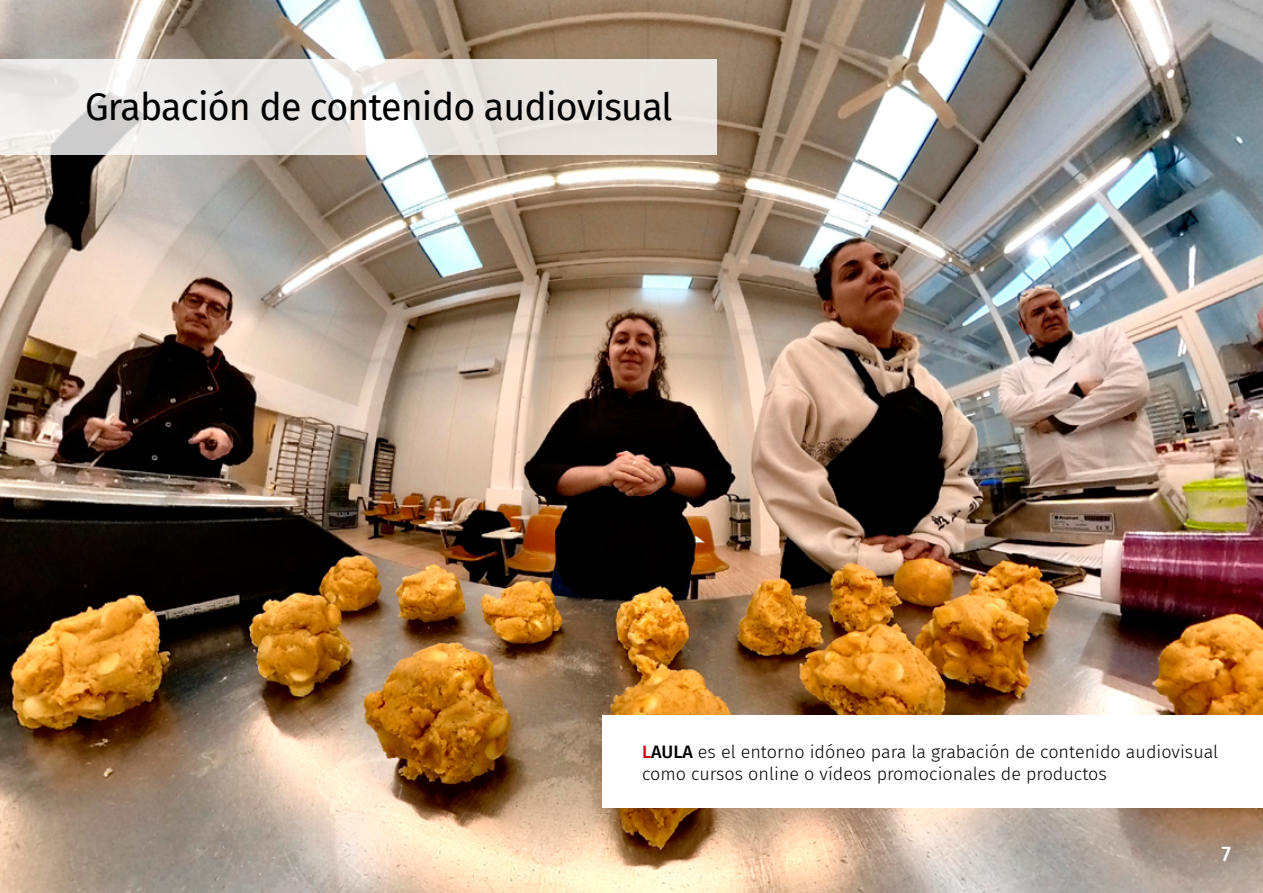
<style>
.page{position:relative;width:1263px;height:893px;background:#fff}
.page>*{position:absolute;margin:0;border:0;box-sizing:border-box;transform-origin:0 0}
.t1{font:37.5px "Fira Sans";letter-spacing:-.02em;color:#000}
.t2{font:500 21px "Fira Sans";color:#fff}
.t3{font:300 18px/21.6px "Fira Sans";color:#000}
.s1{font-weight:500;color:#cb0610}
.s2{font-weight:500}
</style>
<div class="page">
<img style="left:0;top:0;width:1263px;height:893px">
<div style="left:603px;top:715px;width:660px;height:93px;background:#fff"></div>
<svg style="left:0;top:60px;width:717px;height:95px;background:#eae6e3"></svg>
<h1 class="t1" style="left:85px;top:79px;width:589px">Grabación de contenido audiovisual</h1>
<p class="t3" style="left:642px;top:741px;width:578px"><span class="s1">L</span><span class="s2">AULA</span> es el entorno idóneo para la grabación de contenido audiovisual como cursos online o vídeos promocionales de productos</p>
<p class="t2" style="left:1221px;top:837px;width:11px">7</p>
</div>
